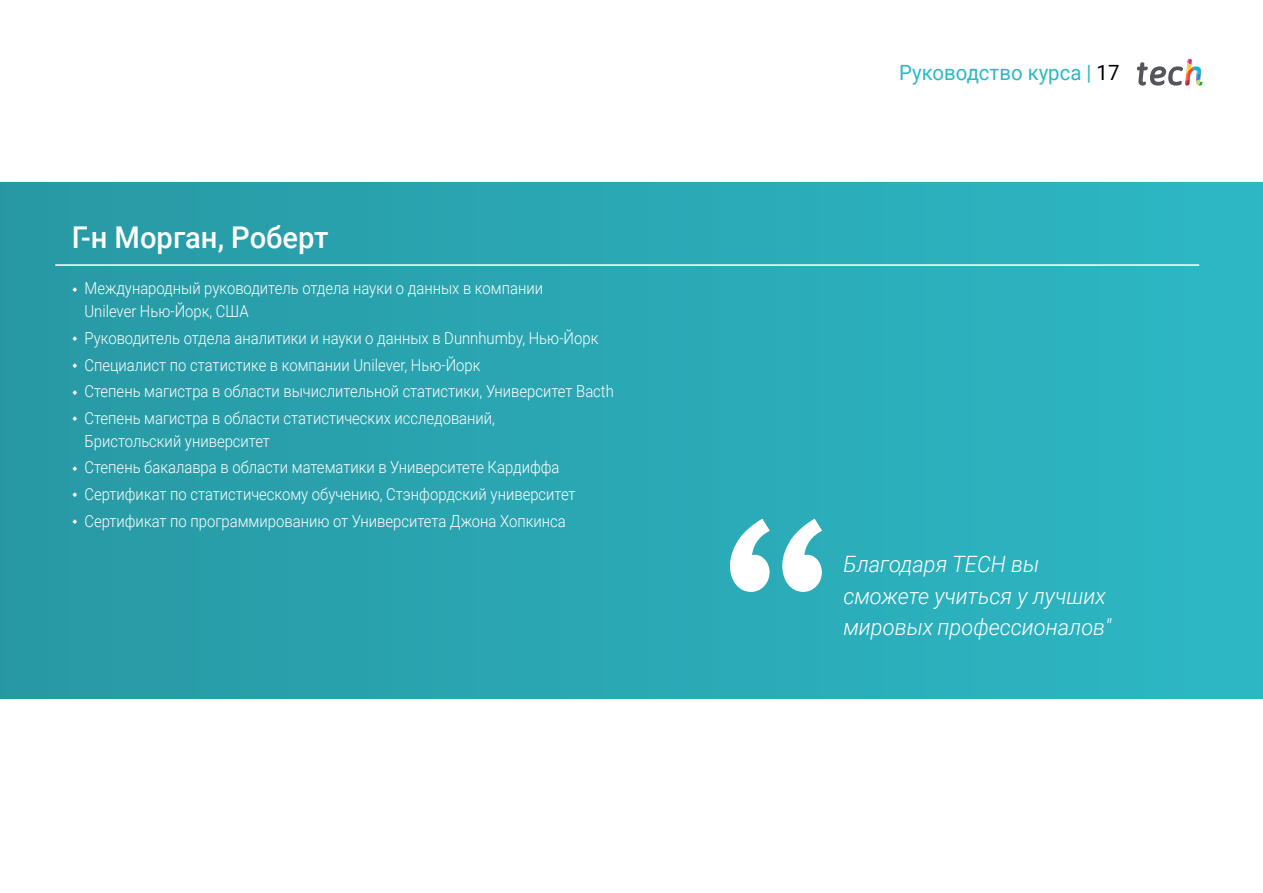
<style>
.page{position:relative;width:1263px;height:893px;background:#fff}
.page>*{position:absolute;margin:0;border:0;box-sizing:border-box;transform-origin:0 0}
.t1{font:500 30px "Roboto";color:#fff}
.t2{font:italic 300 22.5px/31.5px "Roboto";color:#fff}
.t3{font:21px "Roboto";color:#2db8c5}
.t4{font:300 16.5px/26.7px "Roboto";color:#fff;scale:.9 1}
.s1{color:#000}
</style>
<div class="page">
<div style="left:0;top:182px;width:1263px;height:516px;background:linear-gradient(to right,#2799a4,#2db7c5)"></div>
<svg style="left:730px;top:519px;width:92px;height:73px"></svg>
<hr style="left:55px;top:264px;width:1144px;height:2px;background:#fff">
<svg style="left:1137px;top:59px;width:65px;height:27px"></svg>
<svg style="left:73px;top:287px;width:4px;height:5px"></svg>
<svg style="left:73px;top:336px;width:4px;height:5px"></svg>
<svg style="left:73px;top:363px;width:4px;height:5px"></svg>
<svg style="left:73px;top:390px;width:4px;height:5px"></svg>
<svg style="left:73px;top:416px;width:4px;height:5px"></svg>
<svg style="left:73px;top:466px;width:4px;height:5px"></svg>
<svg style="left:73px;top:492px;width:4px;height:5px"></svg>
<svg style="left:73px;top:519px;width:4px;height:5px"></svg>
<h1 class="t1" style="left:72px;top:216px;width:258px">Г-н Морган, Роберт</h1>
<p class="t4" style="left:85px;top:277px;width:511px;line-height:22.5px">Международный руководитель отдела науки о данных в компании<br>Unilever Нью-Йорк, США</p>
<p class="t4" style="left:85px;top:324px;width:590px">Руководитель отдела аналитики и науки о данных в Dunnhumby, Нью-Йорк Специалист по статистике в компании Unilever, Нью-Йорк<br>Степень магистра в области вычислительной статистики, Университет Bacth Степень магистра в области статистических исследований,</p>
<p class="t4" style="left:85px;top:427px;width:547px">Бристольский университет<br>Степень бакалавра в области математики в Университете Кардиффа Сертификат по статистическому обучению, Стэнфордский университет Сертификат по программированию от Университета Джона Хопкинса</p>
<p class="t3" style="left:899px;top:57px;width:222px">Руководство курса | <span class="s1">17</span></p>
<h2 class="t2" style="left:843px;top:548px;width:269px">Благодаря TECH вы сможете учиться у лучших мировых профессионалов"</h2>
</div>
